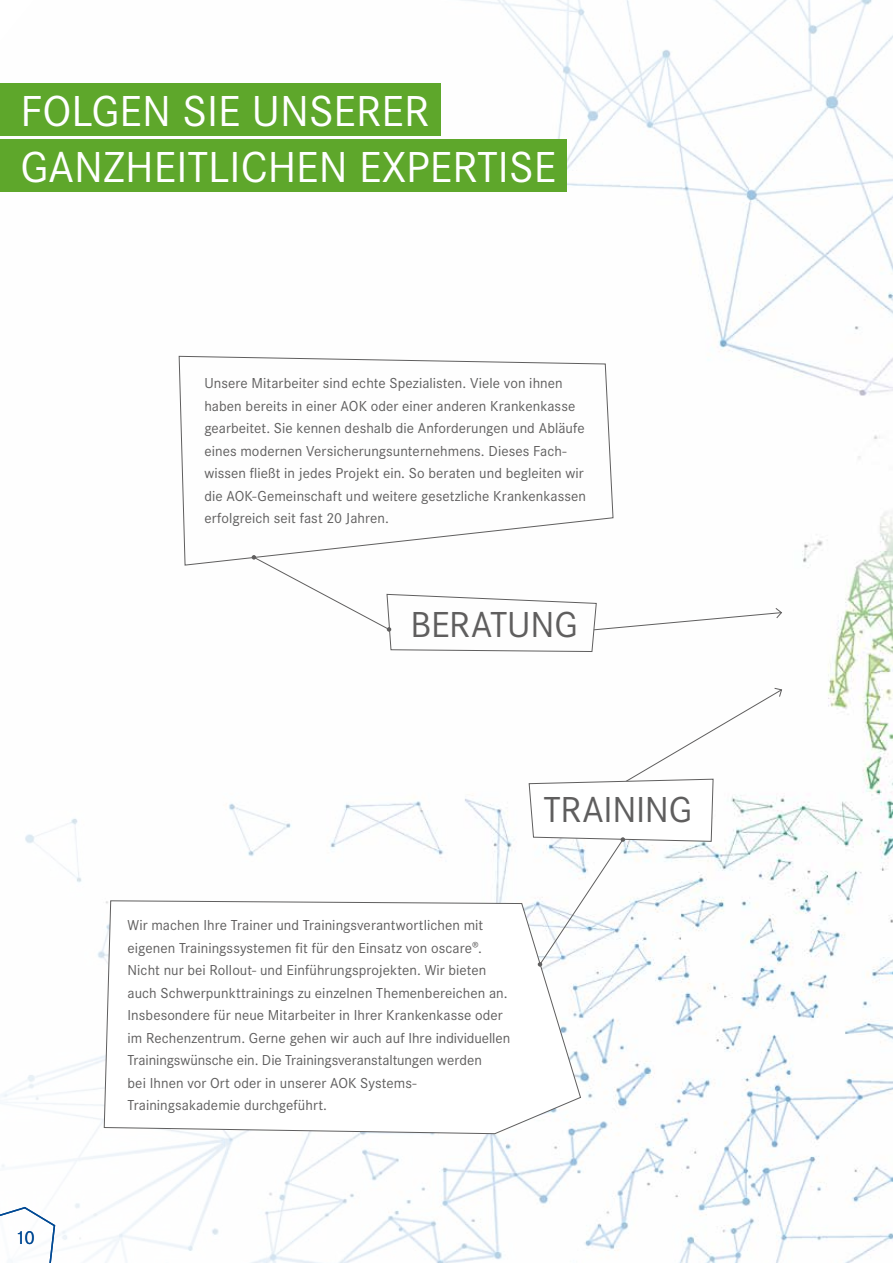
<style>
.page{position:relative;width:893px;height:1263px;background:#fff}
.page>*{position:absolute;margin:0;border:0;box-sizing:border-box;transform-origin:0 0}
.t1{font:45px/55.5px "Corporate S";color:#fff}
.t2{font:37.5px "Corporate S";letter-spacing:-.005em;color:#5f5e5e}
.t3{font:19.5px "Corporate S";color:#004994}
.t4{font:15px/22.5px "Corporate S";letter-spacing:.005em;color:#5f5e5e}
</style>
<div class="page">
<img style="left:0;top:0;width:893px;height:1263px">
<svg style="left:0;top:1206px;width:56px;height:57px"></svg>
<svg style="left:178px;top:356px;width:436px;height:210px"></svg>
<svg style="left:252px;top:555px;width:530px;height:97px"></svg>
<svg style="left:103px;top:900px;width:478px;height:234px"></svg>
<div style="left:0;top:83px;width:440px;height:52px;background:#5ea72b"></div>
<div style="left:0;top:139px;width:567px;height:52px;background:#5ea72b"></div>
<svg style="left:528px;top:687px;width:254px;height:280px"></svg>
<h1 class="t1" style="left:21px;top:84px;width:537px">FOLGEN SIE UNSERER<br>GANZHEITLICHEN EXPERTISE</h1>
<p class="t4" style="left:204px;top:372px;width:383px">Unsere Mitarbeiter sind echte Spezialisten. Viele von ihnen haben bereits in einer AOK oder einer anderen Krankenkasse gearbeitet. Sie kennen deshalb die Anforderungen und Abläufe eines modernen Versicherungsunternehmens. Dieses Fach&shy;wissen fließt in jedes Projekt ein. So beraten und begleiten wir die AOK-Gemeinschaft und weitere gesetzliche Krankenkassen erfolgreich seit fast 20 Jahren.</p>
<h2 class="t2" style="left:411px;top:604px;width:169px">BERATUNG</h2>
<h3 class="t3" style="left:15px;top:1226px;width:21px">10</h3>
<h2 class="t2" style="left:543px;top:789px;width:150px">TRAINING</h2>
<p class="t4" style="left:128px;top:914px;width:384px">Wir machen Ihre Trainer und Trainingsverantwortlichen mit eigenen Trainingssystemen fit für den Einsatz von oscare®.<br>Nicht nur bei Rollout- und Einführungsprojekten. Wir bieten auch Schwerpunkttrainings zu einzelnen Themenbereichen an.<br>Insbesondere für neue Mitarbeiter in Ihrer Krankenkasse oder im Rechenzentrum. Gerne gehen wir auch auf Ihre individuellen Trainingswünsche ein. Die Trainingsveranstaltungen werden<br>bei Ihnen vor Ort oder in unserer AOK Systems-Trainingsakademie durchgeführt.</p>
</div>
